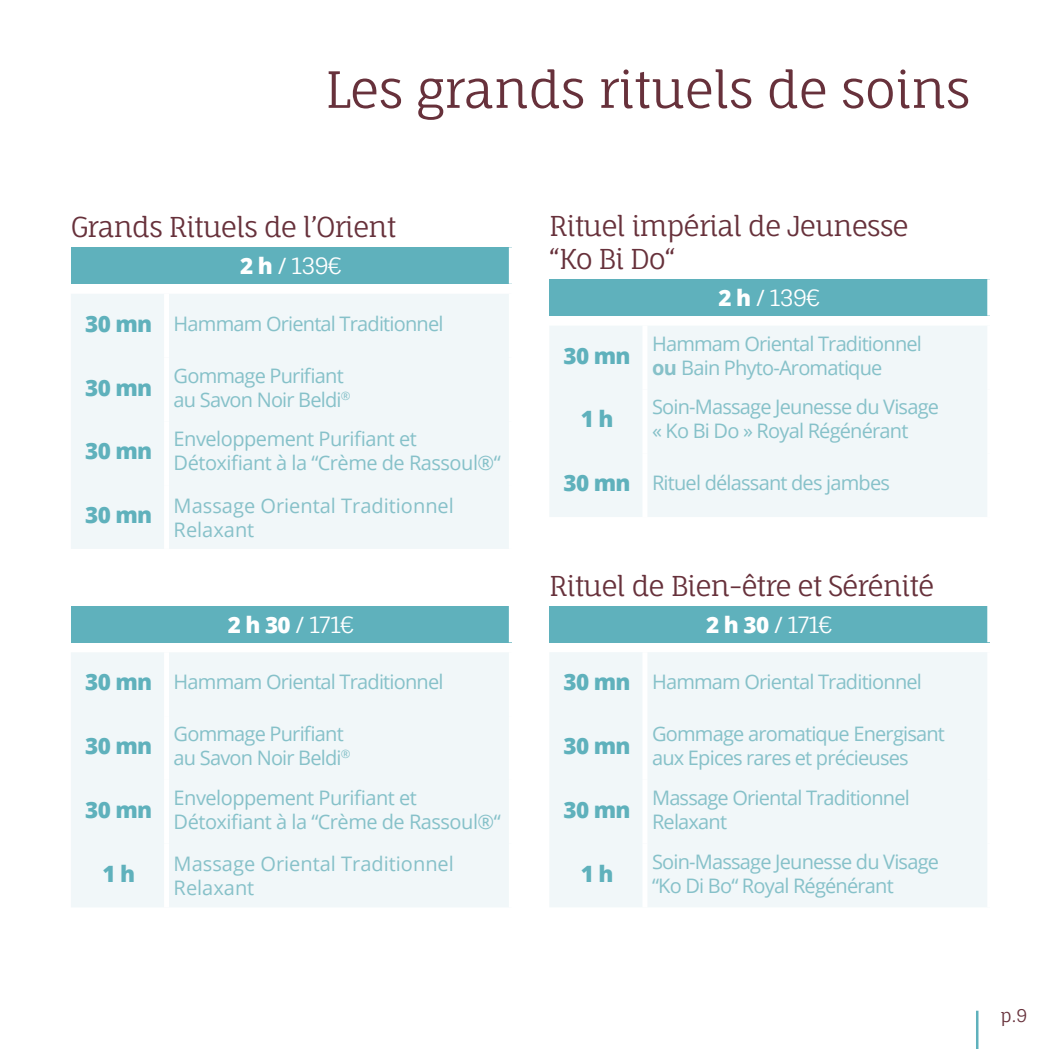
<style>
.page{position:relative;width:1049px;height:1049px;background:#fff}
.page>*{position:absolute;margin:0;border:0;box-sizing:border-box;transform-origin:0 0}
.t1{font:50px "Fauna One";letter-spacing:-.02em;color:#67313b}
.t2{font:27.5px/33px "Fauna One";letter-spacing:-.04em;color:#67313b}
.t3{font:800 22.5px "Open Sans";letter-spacing:-.03em;color:#5fb1bc}
.t4{font:800 22.5px "Open Sans";color:#fff}
.t5{font:22.5px "Fauna One";letter-spacing:-.03em;color:#fff}
.t6{font:20px/24px "Open Sans";letter-spacing:-.04em;color:#86c1c9}
.t7{font:20px/24px "Open Sans";color:#87c1c9}
.t8{font:17.5px "Fauna One";color:#67313b}
.s1{font-family:"Open Sans";font-weight:800}
.s2{font-family:"Open Sans"}
.s3{font-weight:800;font-size:22.5px;color:#5fb1bc}
.s4{font-weight:400}
.s5{font-family:"Fauna One";font-weight:400}
.s6{font-weight:700}
</style>
<div class="page">
<div style="left:71px;top:247px;width:440px;height:37px;background:#5fb1bc"></div>
<div style="left:509px;top:247px;width:5px;height:37px;background:#fff"></div>
<div style="left:71px;top:294px;width:438px;height:255px;background:#f1f7f9"></div>
<div style="left:164px;top:294px;width:5px;height:63px;background:#fff"></div>
<div style="left:164px;top:357px;width:5px;height:64px;background:#fff"></div>
<div style="left:164px;top:421px;width:5px;height:64px;background:#fff"></div>
<div style="left:164px;top:485px;width:5px;height:64px;background:#fff"></div>
<div style="left:71px;top:606px;width:440px;height:36px;background:#5fb1bc"></div>
<div style="left:509px;top:606px;width:5px;height:36px;background:#fff"></div>
<div style="left:71px;top:653px;width:438px;height:254px;background:#f1f7f9"></div>
<div style="left:164px;top:652px;width:5px;height:64px;background:#fff"></div>
<div style="left:164px;top:716px;width:5px;height:64px;background:#fff"></div>
<div style="left:164px;top:780px;width:5px;height:64px;background:#fff"></div>
<div style="left:164px;top:844px;width:5px;height:63px;background:#fff"></div>
<div style="left:549px;top:279px;width:441px;height:37px;background:#5fb1bc"></div>
<div style="left:987px;top:279px;width:5px;height:37px;background:#fff"></div>
<div style="left:550px;top:326px;width:437px;height:191px;background:#f1f7f9"></div>
<div style="left:642px;top:326px;width:5px;height:63px;background:#fff"></div>
<div style="left:642px;top:389px;width:5px;height:64px;background:#fff"></div>
<div style="left:642px;top:453px;width:5px;height:64px;background:#fff"></div>
<div style="left:549px;top:606px;width:441px;height:36px;background:#5fb1bc"></div>
<div style="left:987px;top:606px;width:5px;height:36px;background:#fff"></div>
<div style="left:550px;top:652px;width:437px;height:255px;background:#f1f7f9"></div>
<div style="left:642px;top:652px;width:5px;height:64px;background:#fff"></div>
<div style="left:642px;top:716px;width:5px;height:64px;background:#fff"></div>
<div style="left:642px;top:780px;width:5px;height:63px;background:#fff"></div>
<div style="left:642px;top:843px;width:5px;height:64px;background:#fff"></div>
<hr style="left:976px;top:1011px;width:2px;height:38px;background:#5fb1bc">
<h1 class="t1" style="left:325px;top:58px;width:647px">Les grands rituels de soins</h1>
<h2 class="t2" style="left:71px;top:211px;width:327px">Grands Rituels de l’Orient</h2>
<p class="t5" style="left:240px;top:252px;width:104px"><span class="s1">2 h</span> <span class="s2">/</span> 139€</p>
<p class="t6" style="left:85px;top:311px;width:360px"><span class="s3">30 mn</span> Hammam Oriental Traditionnel</p>
<p class="t3" style="left:85px;top:370px;width:69px">30 mn</p>
<p class="t3" style="left:85px;top:434px;width:69px">30 mn</p>
<p class="t6" style="left:174px;top:363px;width:178px">Gommage Purifiant au Savon Noir Beldi<sup>®</sup></p>
<p class="t6" style="left:174px;top:427px;width:329px">Enveloppement Purifiant et<br>Détoxifiant à la “Crème de Rassoul®“</p>
<p class="t3" style="left:85px;top:498px;width:69px">30 mn</p>
<p class="t7" style="left:174px;top:493px;width:282px">Massage Oriental Traditionnel<br>Relaxant</p>
<p class="t4" style="left:228px;top:607px;width:128px">2 h 30 <span class="s4">/</span> <span class="s5">171€</span></p>
<p class="t6" style="left:85px;top:669px;width:360px"><span class="s3">30 mn</span> Hammam Oriental Traditionnel</p>
<p class="t3" style="left:85px;top:729px;width:69px">30 mn</p>
<p class="t3" style="left:85px;top:792px;width:69px">30 mn</p>
<p class="t6" style="left:174px;top:721px;width:178px">Gommage Purifiant au Savon Noir Beldi<sup>®</sup></p>
<p class="t6" style="left:174px;top:785px;width:329px">Enveloppement Purifiant et<br>Détoxifiant à la “Crème de Rassoul®“</p>
<p class="t3" style="left:102px;top:856px;width:34px">1 h</p>
<p class="t7" style="left:174px;top:851px;width:282px">Massage Oriental Traditionnel<br>Relaxant</p>
<h2 class="t2" style="left:549px;top:209px;width:361px">Rituel impérial de Jeunesse “Ko Bi Do“</h2>
<p class="t5" style="left:718px;top:284px;width:104px"><span class="s1">2 h</span> <span class="s2">/</span> 139€</p>
<p class="t3" style="left:564px;top:338px;width:69px">30 mn</p>
<p class="t6" style="left:652px;top:331px;width:271px">Hammam Oriental Traditionnel <span class="s6">ou</span> Bain Phyto-Aromatique</p>
<p class="t3" style="left:581px;top:402px;width:34px">1 h</p>
<p class="t6" style="left:652px;top:395px;width:288px">Soin-Massage Jeunesse du Visage « Ko Bi Do » Royal Régénérant</p>
<p class="t6" style="left:564px;top:470px;width:328px"><span class="s3">30 mn</span> Rituel délassant des jambes</p>
<h2 class="t2" style="left:549px;top:569px;width:386px">Rituel de Bien-être et Sérénité</h2>
<p class="t4" style="left:706px;top:607px;width:128px">2 h 30 <span class="s4">/</span> <span class="s5">171€</span></p>
<p class="t6" style="left:564px;top:669px;width:360px"><span class="s3">30 mn</span> Hammam Oriental Traditionnel</p>
<p class="t3" style="left:564px;top:729px;width:69px">30 mn</p>
<p class="t6" style="left:652px;top:721px;width:294px">Gommage aromatique Energisant aux Epices rares et précieuses</p>
<p class="t3" style="left:564px;top:792px;width:69px">30 mn</p>
<p class="t6" style="left:652px;top:785px;width:259px">Massage Oriental Traditionnel<br>Relaxant</p>
<p class="t3" style="left:581px;top:856px;width:34px">1 h</p>
<p class="t6" style="left:652px;top:849px;width:288px">Soin-Massage Jeunesse du Visage “Ko Di Bo“ Royal Régénérant</p>
<p class="t8" style="left:1000px;top:1005px;width:28px">p.9</p>
</div>
